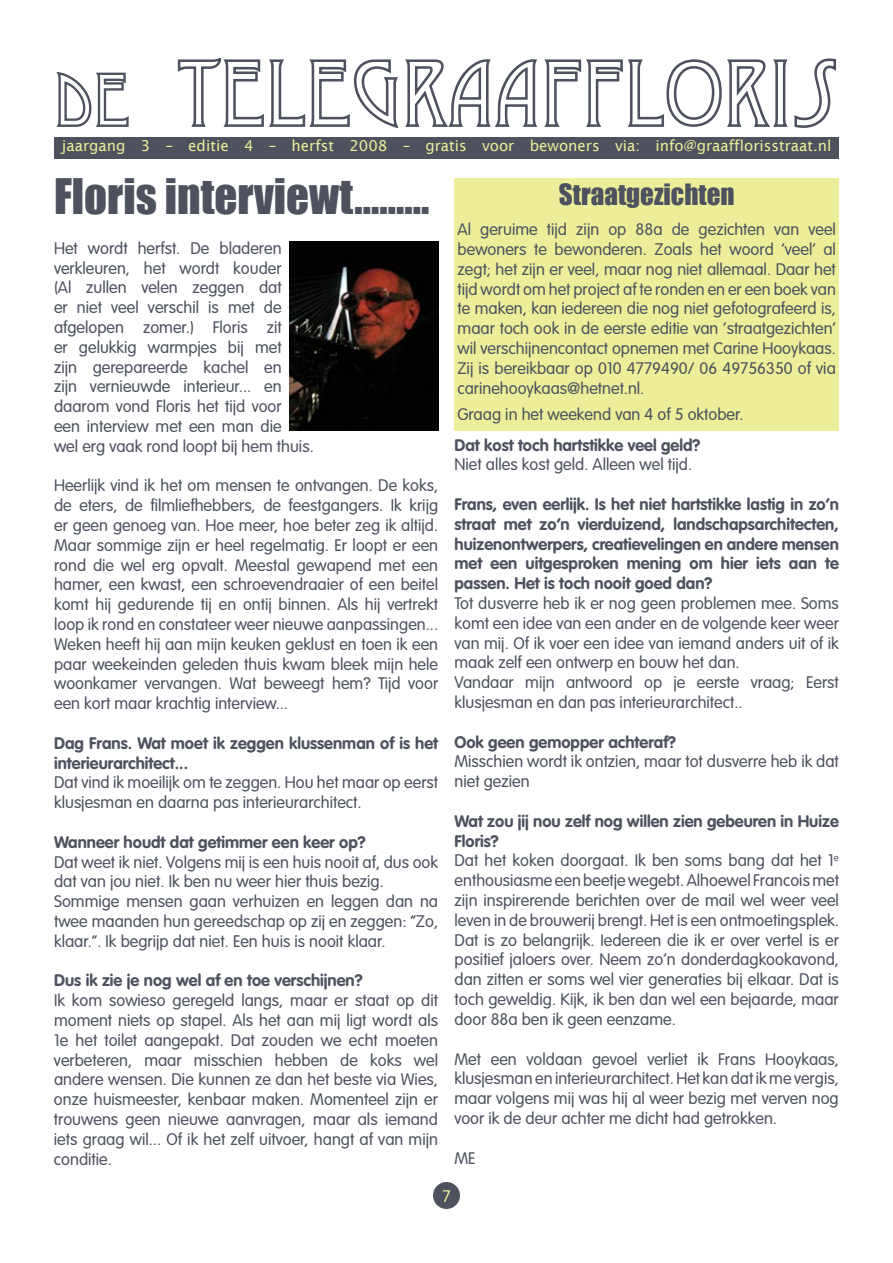
<style>
.page{position:relative;width:893px;height:1263px;background:#fff}
.page>*{position:absolute;margin:0;border:0;box-sizing:border-box;transform-origin:0 0}
.t1{font:45px "Impact";color:#4d525e}
.t2{font:27px "Impact";color:#4d525e}
.t3{font:300 16.5px/19.8px "VAG Rounded";color:#4d525e}
.t4{font:700 16.5px/19.8px "VAG Rounded";color:#4d525e}
.t5{font:300 16.5px "VAG Rounded";color:#ecee99}
.t6{font:15px "Lucida Sans";color:#ecee99}
.s1{font-weight:700}
</style>
<div class="page">
<div style="left:54px;top:137px;width:785px;height:22px;background:#4d525e"></div>
<svg style="left:56px;top:72px;width:73px;height:55px"></svg>
<svg style="left:177px;top:57px;width:659px;height:72px"></svg>
<div style="left:433px;top:1182px;width:27px;height:27px;background:#4d525e;border-radius:50%"></div>
<div style="left:455px;top:178px;width:384px;height:252px;background:#ecee99"></div>
<img style="left:289px;top:241px;width:149px;height:190px">
<p class="t6" style="left:62px;top:137px;width:771px">jaargang 3 – editie 4 – herfst 2008 – gratis voor bewoners via: info@graafflorisstraat.nl</p>
<h1 class="t1" style="left:54px;top:162px;width:377px">Floris interviewt.........</h1>
<p class="t3" style="left:54px;top:238px;width:261px">Het wordt herfst. De bladeren verkleuren, het wordt kouder<br>(Al zullen velen zeggen dat<br>er niet veel verschil is met de afgelopen zomer.) Floris zit<br>er gelukkig warmpjes bij met<br>zijn gerepareerde kachel en<br>zijn vernieuwde interieur... en daarom vond Floris het tijd voor<br>een interview met een man die<br>wel erg vaak rond loopt bij hem thuis.</p>
<p class="t3" style="left:54px;top:476px;width:386px;text-align:justify">Heerlijk vind ik het om mensen te ontvangen. De koks, de eters, de filmliefhebbers, de feestgangers. Ik krijg er geen genoeg van. Hoe meer, hoe beter zeg ik altijd.<br>Maar sommige zijn er heel regelmatig. Er loopt er een rond die wel erg opvalt. Meestal gewapend met een hamer, een kwast, een schroevendraaier of een beitel komt hij gedurende tij en ontij binnen. Als hij vertrekt loop ik rond en constateer weer nieuwe aanpassingen...<br>Weken heeft hij aan mijn keuken geklust en toen ik een paar weekeinden geleden thuis kwam bleek mijn hele woonkamer vervangen. Wat beweegt hem? Tijd voor een kort maar krachtig interview...</p>
<p class="t4" style="left:54px;top:733px;width:385px">Dag Frans. Wat moet ik zeggen klussenman of is het interieurarchitect...</p>
<p class="t3" style="left:54px;top:773px;width:386px">Dat vind ik moeilijk om te zeggen. Hou het maar op eerst klusjesman en daarna pas interieurarchitect.</p>
<p class="t4" style="left:54px;top:832px;width:313px">Wanneer houdt dat getimmer een keer op?</p>
<p class="t3" style="left:54px;top:852px;width:386px">Dat weet ik niet. Volgens mij is een huis nooit af, dus ook dat van jou niet. Ik ben nu weer hier thuis bezig.<br>Sommige mensen gaan verhuizen en leggen dan na twee maanden hun gereedschap op zij en zeggen: ”Zo, klaar.”. Ik begrijp dat niet. Een huis is nooit klaar.</p>
<p class="t4" style="left:54px;top:970px;width:310px">Dus ik zie je nog wel af en toe verschijnen?</p>
<p class="t3" style="left:54px;top:990px;width:386px;text-align:justify">Ik kom sowieso geregeld langs, maar er staat op dit moment niets op stapel. Als het aan mij ligt wordt als 1e het toilet aangepakt. Dat zouden we echt moeten verbeteren, maar misschien hebben de koks wel andere wensen. Die kunnen ze dan het beste via Wies, onze huismeester, kenbaar maken. Momenteel zijn er trouwens geen nieuwe aanvragen, maar als iemand iets graag wil... Of ik het zelf uitvoer, hangt af van mijn conditie.</p>
<h2 class="t2" style="left:559px;top:174px;width:177px">Straatgezichten</h2>
<p class="t3" style="left:457px;top:220px;width:380px;text-align:justify">Al geruime tijd zijn op 88a de gezichten van veel bewoners te bewonderen. Zoals het woord ‘veel’ al zegt; het zijn er veel, maar nog niet allemaal. Daar het tijd wordt om het project af te ronden en er een boek van te maken, kan iedereen die nog niet gefotografeerd is, maar toch ook in de eerste editie van ‘straatgezichten’ wil verschijnencontact opnemen met Carine Hooykaas.<br>Zij is bereikbaar op 010 4779490/ 06 49756350 of via carinehooykaas@hetnet.nl.</p>
<p class="t3" style="left:457px;top:404px;width:288px">Graag in het weekend van 4 of 5 oktober.</p>
<p class="t4" style="left:454px;top:435px;width:248px">Dat kost toch hartstikke veel geld?</p>
<p class="t3" style="left:454px;top:455px;width:239px">Niet alles kost geld. Alleen wel tijd.</p>
<p class="t4" style="left:454px;top:494px;width:386px;text-align:justify">Frans, even eerlijk. Is het niet hartstikke lastig in zo’n straat met zo’n vierduizend, landschapsarchitecten, huizenontwerpers, creatievelingen en andere mensen met een uitgesproken mening om hier iets aan te passen. Het is toch nooit goed dan?</p>
<p class="t3" style="left:454px;top:593px;width:386px">Tot dusverre heb ik er nog geen problemen mee. Soms komt een idee van een ander en de volgende keer weer van mij. Of ik voer een idee van iemand anders uit of ik maak zelf een ontwerp en bouw het dan.<br>Vandaar mijn antwoord op je eerste vraag; Eerst klusjesman en dan pas interieurarchitect..</p>
<p class="t4" style="left:454px;top:732px;width:223px">Ook geen gemopper achteraf?</p>
<p class="t3" style="left:454px;top:752px;width:386px">Misschien wordt ik ontzien, maar tot dusverre heb ik dat niet gezien</p>
<p class="t3" style="left:454px;top:811px;width:386px"><span class="s1">Wat zou jij nou zelf nog willen zien gebeuren in Huize Floris?<br></span>Dat het koken doorgaat. Ik ben soms bang dat het 1<sup>e </sup>enthousiasme een beetjewegebt.Alhoewel Francois met zijn inspirerende berichten over de mail wel weer veel leven in de brouwerij brengt. Het is een ontmoetingsplek.<br>Dat is zo belangrijk. Iedereen die ik er over vertel is er positief jaloers over. Neem zo’n donderdagkookavond, dan zitten er soms wel vier generaties bij elkaar. Dat is toch geweldig. Kijk, ik ben dan wel een bejaarde, maar door 88a ben ik geen eenzame.</p>
<p class="t3" style="left:454px;top:1049px;width:386px;text-align:justify">Met een voldaan gevoel verliet ik Frans Hooykaas, klusjesman en interieurarchitect.Het kan dat ik me vergis, maar volgens mij was hij al weer bezig met verven nog voor ik de deur achter me dicht had getrokken.</p>
<p class="t3" style="left:454px;top:1148px;width:23px">ME</p>
<p class="t5" style="left:442px;top:1186px;width:10px">7</p>
</div>
